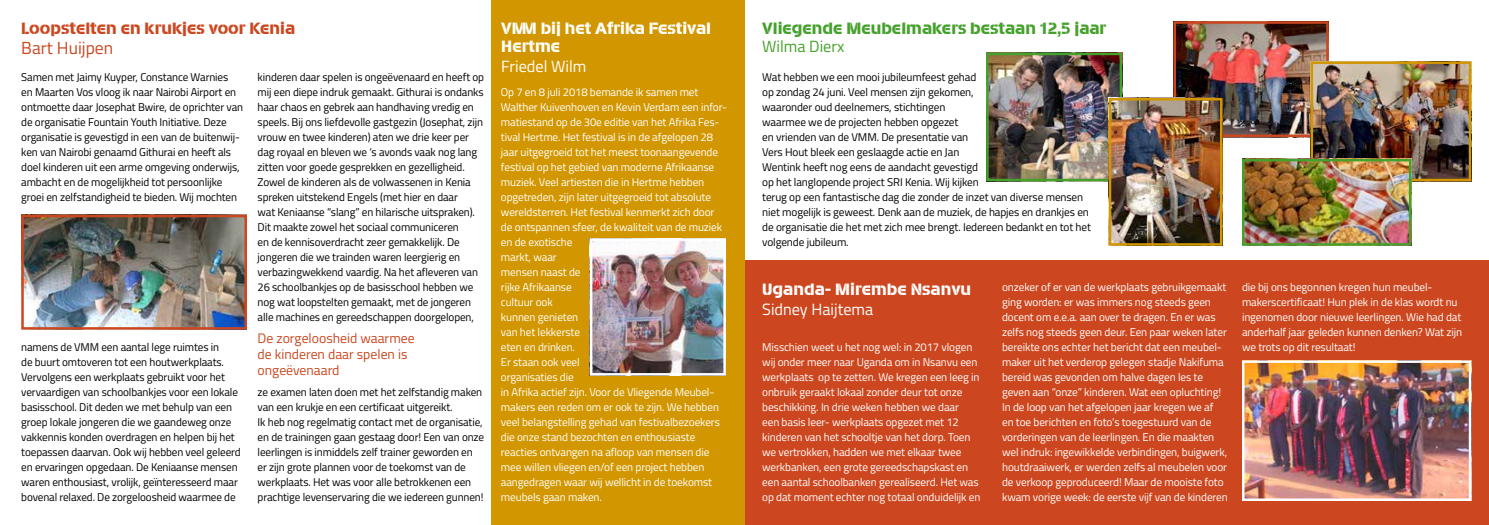
<style>
.page{position:relative;width:1489px;height:525px;background:#fff}
.page>*{position:absolute;margin:0;border:0;box-sizing:border-box;transform-origin:0 0}
.t1{font:17.5px/18.8px "Rubal";color:#fff}
.t2{font:17.5px "Rubal";color:#44a12b}
.t3{font:17.5px "Rubal";color:#cc471f}
.t4{font:17.5px "Titillium Web";color:#cc471f}
.t5{font:16.25px "Titillium Web";color:#fff}
.t6{font:16.25px "Titillium Web";color:#44a12b}
.t7{font:13.75px/16.2px "Titillium Web";color:#cc471f}
.t8{font:11.25px/15px "Titillium Web";letter-spacing:-.01em;color:#000}
.t9{font:11.25px/15px "Titillium Web";letter-spacing:-.01em;color:#fff}
</style>
<div class="page">
<div style="left:744px;top:260px;width:744px;height:264px;background:#cc471f"></div>
<img style="left:24px;top:218px;width:220px;height:108px">
<div style="left:21px;top:215px;width:226px;height:114px;border:2px solid #cc471f"></div>
<div style="left:491px;top:0;width:246px;height:524px;background:#d29700"></div>
<div style="left:716px;top:0;width:28px;height:524px;background:#d29700"></div>
<img style="left:989px;top:56px;width:130px;height:122px">
<div style="left:986px;top:53px;width:136px;height:128px;border:2px solid #44a12b"></div>
<img style="left:593px;top:241px;width:129px;height:131px">
<div style="left:590px;top:238px;width:135px;height:137px;border:2px solid #fff"></div>
<img style="left:1244px;top:363px;width:223px;height:134px">
<div style="left:1241px;top:360px;width:229px;height:140px;border:2px solid #fff"></div>
<img style="left:1176px;top:24px;width:149px;height:110px">
<div style="left:1173px;top:21px;width:155px;height:116px;border:2px solid #cc471f"></div>
<img style="left:1313px;top:64px;width:154px;height:114px">
<div style="left:1310px;top:61px;width:160px;height:120px;border:2px solid #d29700"></div>
<img style="left:1244px;top:162px;width:164px;height:80px">
<div style="left:1241px;top:159px;width:170px;height:86px;border:2px solid #44a12b"></div>
<img style="left:1111px;top:101px;width:108px;height:141px">
<div style="left:1108px;top:98px;width:114px;height:147px;border:2px solid #d29700"></div>
<h1 class="t3" style="left:21px;top:18px;width:275px">Loopstelten en krukjes voor Kenia</h1>
<h1 class="t4" style="left:21px;top:35px;width:93px">Bart Huijpen</h1>
<p class="t8" style="left:21px;top:68px;width:223px">Samen met Jaimy Kuyper, Constance Warnies<br>en Maarten Vos vloog ik naar Nairobi Airport en ontmoette daar Josephat Bwire, de oprichter van de organisatie Fountain Youth Initiative. Deze organisatie is gevestigd in een van de buitenwij&shy;ken van Nairobi genaamd Githurai en heeft als doel kinderen uit een arme omgeving onderwijs, ambacht en de mogelijkheid tot persoonlijke groei en zelfstandigheid te bieden. Wij mochten</p>
<p class="t8" style="left:21px;top:338px;width:221px">namens de VMM een aantal lege ruimtes in<br>de buurt omtoveren tot een houtwerkplaats.<br>Vervolgens een werkplaats gebruikt voor het vervaardigen van schoolbankjes voor een lokale basisschool. Dit deden we met behulp van een groep lokale jongeren die we gaandeweg onze vakkennis konden overdragen en helpen bij het toepassen daarvan. Ook wij hebben veel geleerd en ervaringen opgedaan. De Keniaanse mensen waren enthousiast, vrolijk, geïnteresseerd maar bovenal relaxed. De zorgeloosheid waarmee de</p>
<p class="t8" style="left:257px;top:68px;width:228px">kinderen daar spelen is ongeëvenaard en heeft op mij een diepe indruk gemaakt. Githurai is ondanks haar chaos en gebrek aan handhaving vredig en speels. Bij ons liefdevolle gastgezin (Josephat, zijn vrouw en twee kinderen) aten we drie keer per dag royaal en bleven we ‘s avonds vaak nog lang zitten voor goede gesprekken en gezelligheid.<br>Zowel de kinderen als de volwassenen in Kenia spreken uitstekend Engels (met hier en daar<br>wat Keniaanse “slang” en hilarische uitspraken).<br>Dit maakte zowel het sociaal communiceren<br>en de kennisoverdracht zeer gemakkelijk. De jongeren die we trainden waren leergierig en verbazingwekkend vaardig. Na het afleveren van 26 schoolbankjes op de basisschool hebben we nog wat loopstelten gemaakt, met de jongeren alle machines en gereedschappen doorgelopen,</p>
<p class="t7" style="left:257px;top:329px;width:159px">De zorgeloosheid waarmee de kinderen daar spelen is ongeëvenaard</p>
<p class="t8" style="left:257px;top:383px;width:228px">ze examen laten doen met het zelfstandig maken van een krukje en een certificaat uitgereikt.<br>Ik heb nog regelmatig contact met de organisatie, en de trainingen gaan gestaag door! Een van onze leerlingen is inmiddels zelf trainer geworden en er zijn grote plannen voor de toekomst van de werkplaats. Het was voor alle betrokkenen een prachtige levenservaring die we iedereen gunnen!</p>
<h1 class="t1" style="left:501px;top:19px;width:211px">VMM bij het Afrika Festival<br>Hertme</h1>
<h2 class="t5" style="left:501px;top:55px;width:87px">Friedel Wilm</h2>
<p class="t9" style="left:501px;top:83px;width:227px">Op 7 en 8 juli 2018 bemande ik samen met Walther Kuivenhoven en Kevin Verdam een infor&shy;matiestand op de 30e editie van het Afrika Fes&shy;tival Hertme. Het festival is in de afgelopen 28 jaar uitgegroeid tot het meest toonaangevende festival op het gebied van moderne Afrikaanse muziek. Veel artiesten die in Hertme hebben opgetreden, zijn later uitgegroeid tot absolute wereldsterren. Het festival kenmerkt zich door de ontspannen sfeer, de kwaliteit van de muziek en de exotische<br>markt, waar<br>mensen naast de<br>rijke Afrikaanse<br>cultuur ook<br>kunnen genieten<br>van het lekkerste<br>eten en drinken.<br>Er staan ook veel<br>organisaties die<br>in Afrika actief zijn. Voor de Vliegende Meubel&shy;makers een reden om er ook te zijn. We hebben veel belangstelling gehad van festivalbezoekers die onze stand bezochten en enthousiaste reacties ontvangen na afloop van mensen die mee willen vliegen en/of een project hebben aangedragen waar wij wellicht in de toekomst meubels gaan maken.</p>
<h1 class="t2" style="left:762px;top:18px;width:345px">Vliegende Meubelmakers bestaan 12,5 jaar</h1>
<h2 class="t6" style="left:762px;top:35px;width:84px">Wilma Dierx</h2>
<p class="t8" style="left:762px;top:68px;width:330px">Wat hebben we een mooi jubileumfeest gehad<br>op zondag 24 juni. Veel mensen zijn gekomen,<br>waaronder oud deelnemers, stichtingen<br>waarmee we de projecten hebben opgezet<br>en vrienden van de VMM. De presentatie van<br>Vers Hout bleek een geslaagde actie en Jan<br>Wentink heeft nog eens de aandacht gevestigd<br>op het langlopende project SRI Kenia. Wij kijken<br>terug op een fantastische dag die zonder de inzet van diverse mensen niet mogelijk is geweest. Denk aan de muziek, de hapjes en drankjes en de organisatie die het met zich mee brengt. Iedereen bedankt en tot het volgende jubileum.</p>
<h1 class="t1" style="left:762px;top:280px;width:210px">Uganda- Mirembe Nsanvu</h1>
<h2 class="t5" style="left:762px;top:297px;width:113px">Sidney Haijtema</h2>
<p class="t9" style="left:762px;top:338px;width:220px">Misschien weet u het nog wel: in 2017 vlogen wij onder meer naar Uganda om in Nsanvu een werkplaats op te zetten. We kregen een leeg in onbruik geraakt lokaal zonder deur tot onze beschikking. In drie weken hebben we daar<br>een basis leer- werkplaats opgezet met 12 kinderen van het schooltje van het dorp. Toen we vertrokken, hadden we met elkaar twee werkbanken, een grote gereedschapskast en een aantal schoolbanken gerealiseerd. Het was op dat moment echter nog totaal onduidelijk en</p>
<p class="t9" style="left:1002px;top:278px;width:227px">onzeker of er van de werkplaats gebruikgemaakt ging worden: er was immers nog steeds geen docent om e.e.a. aan over te dragen. En er was zelfs nog steeds geen deur. Een paar weken later bereikte ons echter het bericht dat een meubel&shy;maker uit het verderop gelegen stadje Nakifuma bereid was gevonden om halve dagen les te geven aan “onze” kinderen. Wat een opluchting!<br>In de loop van het afgelopen jaar kregen we af<br>en toe berichten en foto’s toegestuurd van de vorderingen van de leerlingen. En die maakten wel indruk: ingewikkelde verbindingen, buigwerk, houtdraaiwerk, er werden zelfs al meubelen voor de verkoop geproduceerd! Maar de mooiste foto kwam vorige week: de eerste vijf van de kinderen</p>
<p class="t9" style="left:1241px;top:278px;width:222px">die bij ons begonnen kregen hun meubel&shy;makerscertificaat! Hun plek in de klas wordt nu ingenomen door nieuwe leerlingen. Wie had dat anderhalf jaar geleden kunnen denken? Wat zijn we trots op dit resultaat!</p>
</div>
